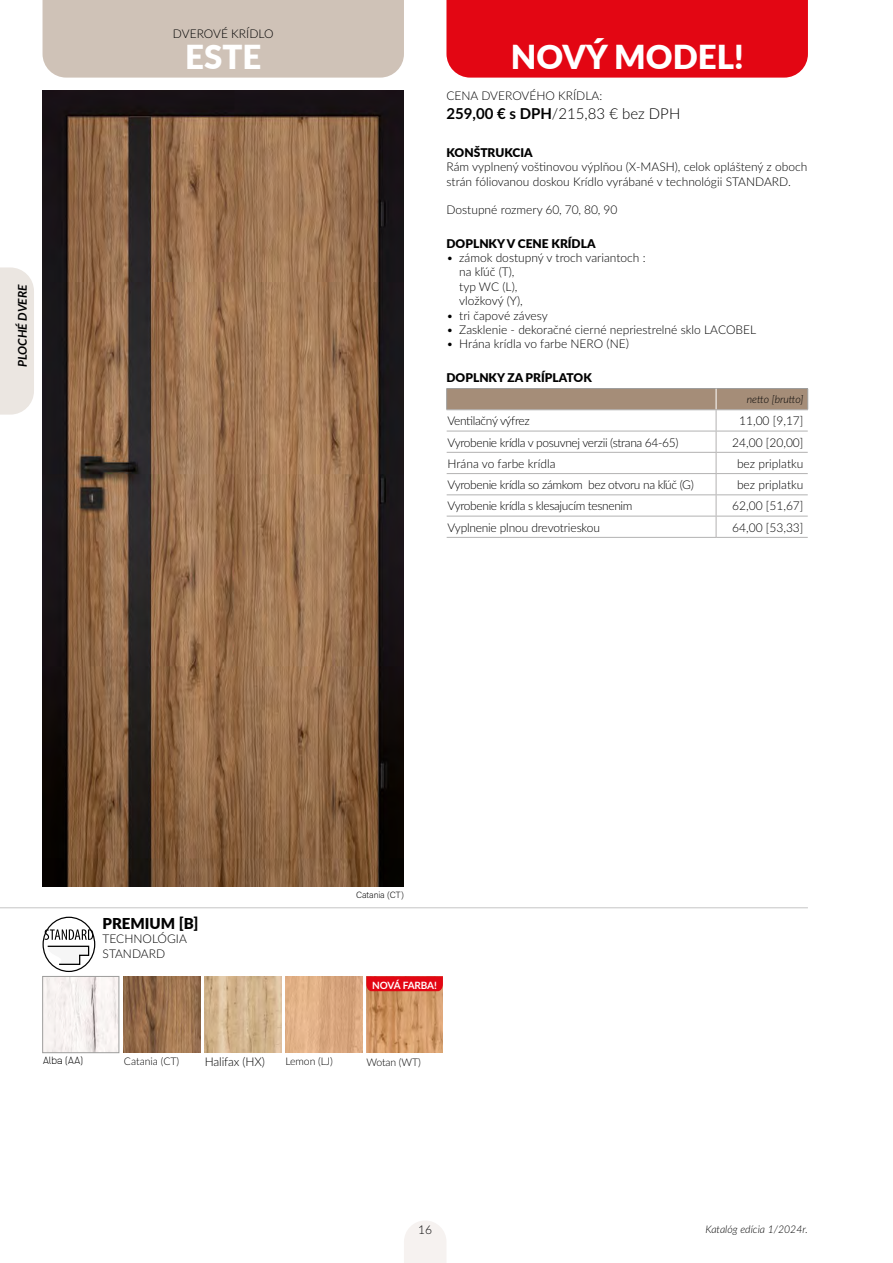
<style>
.page{position:relative;width:893px;height:1263px;background:#fff}
.page>*{position:absolute;margin:0;border:0;box-sizing:border-box;transform-origin:0 0}
.t1{font:900 33px "Lato";color:#fff}
.t2{font:300 15px "Lato";color:#000}
.t3{font:900 15px "Lato";color:#000}
.t4{font:300 12px/14.4px "Lato";color:#000}
.t5{font:300 12px "Lato";letter-spacing:-.03em;color:#000}
.t6{font:900 12px "Lato";color:#000}
.t7{font:300 12px "Lato";letter-spacing:-.02em;color:#000}
.t8{font:italic 700 12px "Lato";color:#000}
.t9{font:italic 300 10.5px "Lato";color:#000}
.t10{font:300 10.5px "Lato";letter-spacing:-.01em;color:#000}
.t11{font:200 10.5px "Anodina";letter-spacing:-.07em;color:#000}
.t12{font:700 10.05px "Lato";letter-spacing:-.02em;color:#fff}
.t13{font:200 9px "Acumin Pro";letter-spacing:-.01em;color:#000}
.s1{font-weight:700}
</style>
<div class="page">
<svg style="left:446px;top:388px;width:362px;height:149px"></svg>
<hr style="left:447px;top:537px;width:269px;height:1px;background:#b3b2b2">
<hr style="left:716px;top:537px;width:92px;height:1px;background:#b3b2b2">
<hr style="left:447px;top:473px;width:269px;height:1px;background:#b3b2b2">
<hr style="left:716px;top:473px;width:92px;height:1px;background:#b3b2b2">
<div style="left:43px;top:0;width:361px;height:78px;background:#cfc2b7"></div>
<img style="left:124px;top:976px;width:77px;height:77px">
<hr style="left:0;top:907px;width:808px;height:1px;background:#c6c6c6">
<div style="left:0;top:267px;width:34px;height:148px;background:#ebe6e1"></div>
<img style="left:45px;top:978px;width:72px;height:73px">
<div style="left:43px;top:976px;width:76px;height:77px;border:1px solid #9d9d9c"></div>
<img style="left:43px;top:90px;width:361px;height:797px">
<img style="left:205px;top:976px;width:76px;height:77px">
<div style="left:446px;top:0;width:362px;height:78px;background:#e30613"></div>
<img style="left:286px;top:976px;width:76px;height:77px">
<img style="left:366px;top:991px;width:77px;height:62px">
<svg style="left:45px;top:929px;width:48px;height:36px"></svg>
<div style="left:43px;top:917px;width:52px;height:55px;border:1px solid #000;border-radius:50%"></div>
<svg style="left:366px;top:976px;width:77px;height:15px"></svg>
<svg style="left:404px;top:1221px;width:42px;height:42px"></svg>
<p class="t8" style="left:13px;top:367px;width:84px;rotate:-90deg">PLOCHÉ DVERE</p>
<p class="t4" style="left:173px;top:26px;width:102px">DVEROVÉ KRÍDLO</p>
<h1 class="t1" style="left:185px;top:32px;width:78px">ESTE</h1>
<h1 class="t1" style="left:511px;top:32px;width:234px">NOVÝ MODEL!</h1>
<p class="t4" style="left:446px;top:88px;width:157px">CENA DVEROVÉHO KRÍDLA:</p>
<p class="t2" style="left:446px;top:103px;width:235px"><span class="s1">259,00 € s DPH</span>/215,83 € bez DPH</p>
<p class="t6" style="left:446px;top:143px;width:88px">KONŠTRUKCIA</p>
<p class="t4" style="left:446px;top:159px;width:362px">Rám vyplnený voštinovou výplňou (X-MASH), celok opláštený z oboch strán fóliovanou doskou Krídlo vyrábané v technológii STANDARD.</p>
<p class="t4" style="left:446px;top:202px;width:172px">Dostupné rozmery 60, 70, 80, 90</p>
<p class="t6" style="left:446px;top:234px;width:151px">DOPLNKY V CENE KRÍDLA</p>
<p class="t4" style="left:459px;top:250px;width:188px;text-indent:-13px">• zámok dostupný v troch variantoch : na kľúč (T),<br>typ WC (L),<br>vložkový (Y),</p>
<p class="t4" style="left:446px;top:308px;width:103px">• tri čapové závesy</p>
<p class="t4" style="left:446px;top:322px;width:311px">• Zasklenie - dekoračné cierné nepriestrelné sklo LACOBEL</p>
<p class="t4" style="left:446px;top:336px;width:184px">• Hrána krídla vo farbe NERO (NE)</p>
<p class="t6" style="left:446px;top:369px;width:147px">DOPLNKY ZA PRÍPLATOK</p>
<p class="t9" style="left:747px;top:392px;width:58px">netto [brutto]</p>
<p class="t5" style="left:447px;top:413px;width:84px">Ventilačný výfrez</p>
<p class="t4" style="left:739px;top:413px;width:66px">11,00 [9,17]</p>
<p class="t5" style="left:447px;top:434px;width:233px">Vyrobenie krídla v posuvnej verzii (strana 64-65)</p>
<p class="t4" style="left:732px;top:435px;width:73px">24,00 [20,00]</p>
<p class="t4" style="left:447px;top:456px;width:109px">Hrána vo farbe krídla</p>
<p class="t4" style="left:737px;top:456px;width:68px">bez priplatku</p>
<p class="t5" style="left:447px;top:476px;width:248px">Vyrobenie krídla so zámkom bez otvoru na kľúč (G)</p>
<p class="t4" style="left:737px;top:477px;width:68px">bez priplatku</p>
<p class="t5" style="left:447px;top:498px;width:187px">Vyrobenie krídla s klesajucím tesnenim</p>
<p class="t4" style="left:732px;top:498px;width:73px">62,00 [51,67]</p>
<p class="t7" style="left:447px;top:519px;width:154px">Vyplnenie plnou drevotrieskou</p>
<p class="t4" style="left:732px;top:520px;width:73px">64,00 [53,33]</p>
<p class="t3" style="left:103px;top:912px;width:98px">PREMIUM [B]</p>
<p class="t4" style="left:103px;top:931px;width:86px">TECHNOLÓGIA<br>STANDARD</p>
<p class="t13" style="left:356px;top:888px;width:49px">Catania (CT)</p>
<p class="t12" style="left:372px;top:977px;width:66px">NOVÁ FARBA!</p>
<p class="t11" style="left:43px;top:1053px;width:42px">Alba (AA)</p>
<p class="t4" style="left:205px;top:1054px;width:62px">Halifax (HX)</p>
<p class="t10" style="left:124px;top:1054px;width:57px">Catania (CT)</p>
<p class="t10" style="left:286px;top:1054px;width:49px">Lemon (LJ)</p>
<p class="t10" style="left:366px;top:1054px;width:56px">Wotan (WT)</p>
<p class="t4" style="left:418px;top:1222px;width:15px">16</p>
<p class="t9" style="left:705px;top:1222px;width:104px">Katalóg edícia 1/2024r.</p>
</div>
